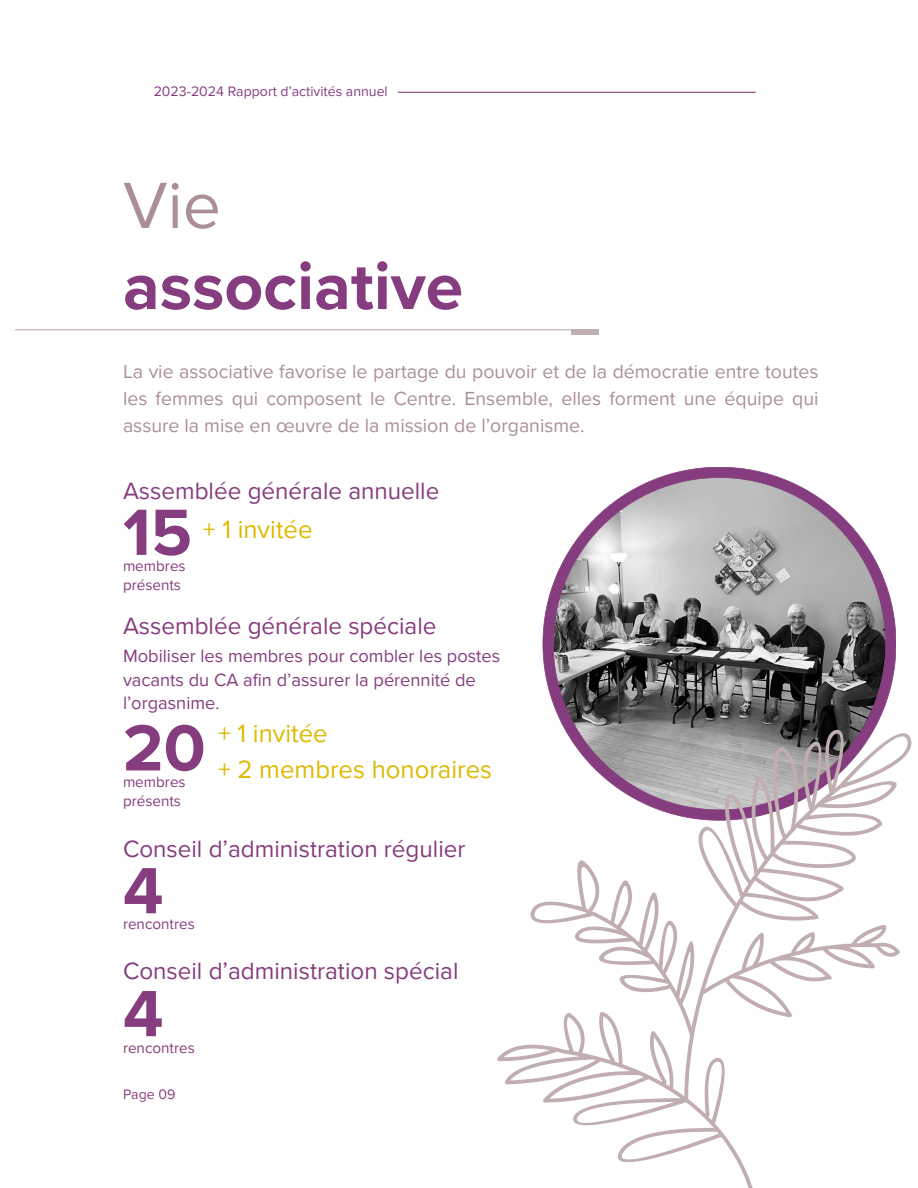
<style>
.page{position:relative;width:918px;height:1188px;background:#fff}
.page>*{position:absolute;margin:0;border:0;box-sizing:border-box;transform-origin:0 0}
.t1{font:700 67.8px "Proxima Nova";color:#863d7f}
.t2{font:67.8px "Proxima Nova";color:#ab8f94}
.t3{font:25.8px/35.7px "Proxima Nova";color:#ddba02}
.t4{font:24.3px "Proxima Nova";color:#863d7f}
.t5{font:19.5px/27px "Proxima Nova";color:#ab8f94;text-align:justify}
.t6{font:18.3px/23.7px "Proxima Nova";color:#863d7f}
.t7{font:15.3px/19.2px "Proxima Nova";color:#863d7f}
.t8{font:14.1px "Proxima Nova";color:#863d7f}
</style>
<div class="page">
<hr style="left:15px;top:329px;width:584px;height:1px;background:#c1aeb0">
<div style="left:572px;top:329px;width:27px;height:6px;background:#c1aeb0"></div>
<hr style="left:398px;top:92px;width:358px;height:1px;background:#863d7f">
<svg style="left:543px;top:467px;width:353px;height:245px"></svg>
<svg style="left:497px;top:712px;width:415px;height:476px"></svg>
<p class="t8" style="left:154px;top:83px;width:236px">2023-2024 Rapport d’activités annuel</p>
<h1 class="t2" style="left:123px;top:166px;width:99px">Vie</h1>
<h1 class="t1" style="left:123px;top:247px;width:342px">associative</h1>
<p class="t5" style="left:123px;top:358px;width:697px">La vie associative favorise le partage du pouvoir et de la démocratie entre toutes les femmes qui composent le Centre. Ensemble, elles forment une équipe qui assure la mise en œuvre de la mission de l’organisme.</p>
<h2 class="t4" style="left:123px;top:476px;width:318px">Assemblée générale annuelle</h2>
<h1 class="t1" style="left:123px;top:493px;width:71px">15</h1>
<p class="t7" style="left:123px;top:557px;width:64px">membres présents</p>
<p class="t3" style="left:203px;top:512px;width:111px">+ 1 invitée</p>
<p class="t4" style="left:123px;top:611px;width:315px">Assemblée générale spéciale</p>
<p class="t6" style="left:123px;top:644px;width:379px">Mobiliser les membres pour combler les postes vacants du CA afin d’assurer la pérennité de l’orgasnime.</p>
<h1 class="t1" style="left:123px;top:708px;width:84px">20</h1>
<p class="t7" style="left:123px;top:772px;width:64px">membres présents</p>
<h2 class="t3" style="left:218px;top:716px;width:276px">+ 1 invitée<br>+ 2 membres honoraires</h2>
<p class="t4" style="left:123px;top:834px;width:344px">Conseil d’administration régulier</p>
<h1 class="t1" style="left:123px;top:851px;width:42px">4</h1>
<p class="t7" style="left:123px;top:914px;width:73px">rencontres</p>
<p class="t4" style="left:123px;top:956px;width:337px">Conseil d’administration spécial</p>
<h1 class="t1" style="left:123px;top:974px;width:42px">4</h1>
<p class="t7" style="left:123px;top:1038px;width:73px">rencontres</p>
<p class="t8" style="left:123px;top:1086px;width:54px">Page 09</p>
</div>
